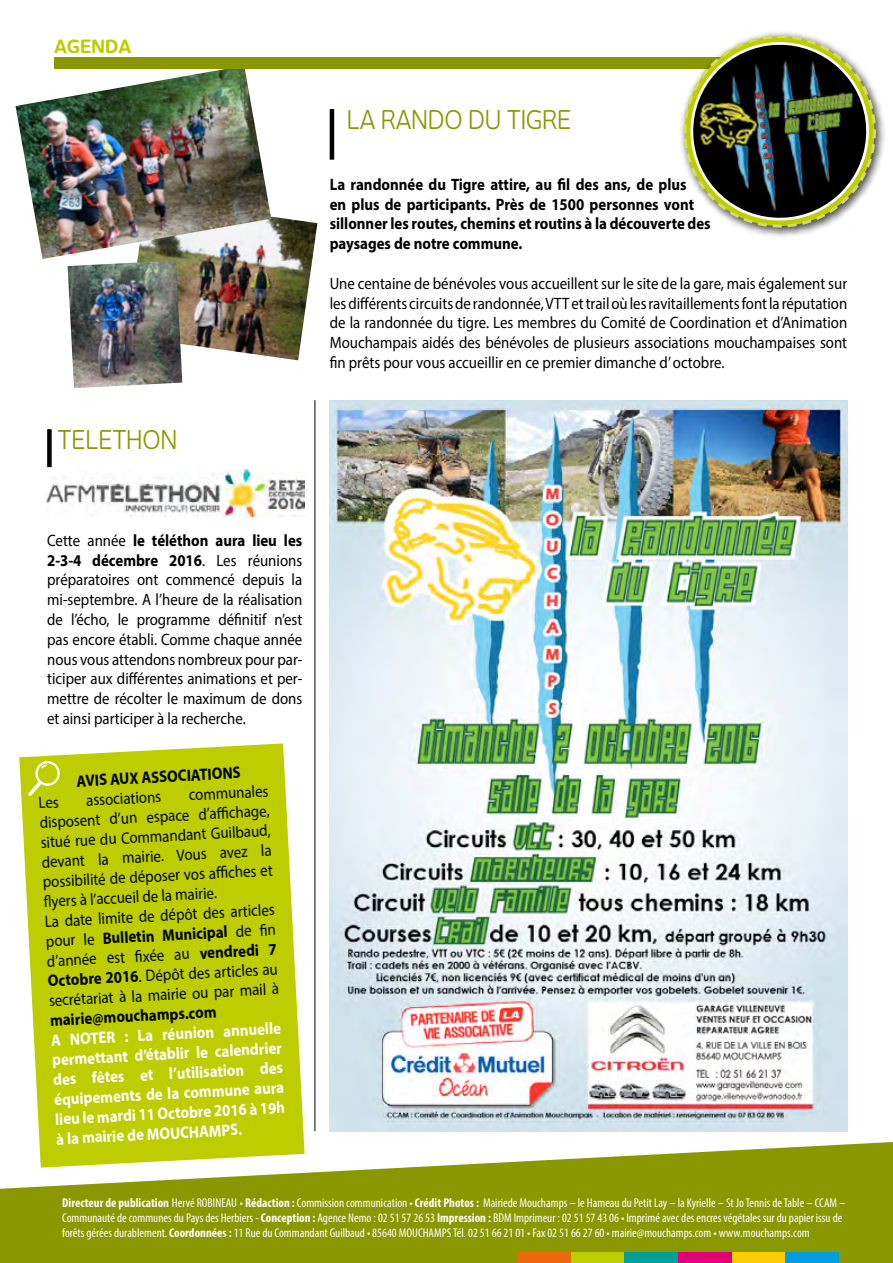
<style>
.page{position:relative;width:893px;height:1263px;background:#fff}
.page>*{position:absolute;margin:0;border:0;box-sizing:border-box;transform-origin:0 0}
.t1{font:25.5px "New June";color:#8a9800;scale:.9 1}
.t2{font:700 18px "New June";color:#bdcd00}
.t3{font:16.5px/19.8px "Myriad Pro";color:#000;text-align:justify;scale:.9 1}
.t4{font:700 16.5px/19.8px "Myriad Pro";color:#000;scale:.9 1}
.t5{font:700 16.5px/19.8px "Myriad Pro";color:#fff;text-align:justify;scale:.9 1}
.t6{font:condensed 12.75px/15.3px "Myriad Pro";color:#fff}
.s1{font-weight:700}
</style>
<div class="page">
<svg style="left:0;top:1142px;width:893px;height:121px;fill:#8a9800"></svg>
<div style="left:517px;top:1252px;width:54px;height:11px;background:#eb690b"></div>
<div style="left:571px;top:1252px;width:53px;height:11px;background:#bdcd00"></div>
<div style="left:624px;top:1252px;width:54px;height:11px;background:#00a096"></div>
<div style="left:731px;top:1252px;width:54px;height:11px;background:#fecc00"></div>
<div style="left:785px;top:1252px;width:54px;height:11px;background:#009ee0"></div>
<div style="left:678px;top:1252px;width:53px;height:11px;background:#e2007a"></div>
<img style="left:47px;top:469px;width:258px;height:47px">
<div style="left:47px;top:429px;width:5px;height:38px;background:#000"></div>
<img style="left:330px;top:400px;width:518px;height:731px">
<hr style="left:330px;top:109px;width:4px;height:51px;background:#000">
<svg style="left:19px;top:743px;width:286px;height:425px;fill:#bdcd00"></svg>
<hr style="left:315px;top:400px;width:1px;height:731px;background:#000">
<img style="left:137px;top:216px;width:180px;height:144px">
<img style="left:16px;top:69px;width:255px;height:190px">
<img style="left:68px;top:260px;width:114px;height:128px">
<div style="left:54px;top:58px;width:785px;height:11px;background:#8a9800"></div>
<div style="left:678px;top:30px;width:209px;height:209px;background:#000;opacity:.75"></div>
<img style="left:679px;top:31px;width:201px;height:201px">
<svg style="left:28px;top:760px;width:33px;height:48px"></svg>
<p class="t2" style="left:54px;top:36px;width:78px">AGEN DA</p>
<h1 class="t1" style="left:58px;top:425px;width:18px">TELETHON</h1>
<h1 class="t1" style="left:347px;top:104px;width:57px">LA RANDO</h1>
<h1 class="t1" style="left:468px;top:104px;width:58px">DU TIGRE</h1>
<p class="t4" style="left:330px;top:174px;width:425px">La randonnée du Tigre attire, au fil des ans, de plus<br>en plus de participants. Près de 1500 personnes vont sillonner les routes, chemins et routins à la découverte des paysages de notre commune.</p>
<p class="t3" style="left:330px;top:273px;width:577px">Une centaine de bénévoles vous accueillent sur le site de la gare, mais également sur les différents circuits de randonnée, VTT et trail où les ravitaillements font la réputation de la randonnée du tigre. Les membres du Comité de Coordination et d’Animation Mouchampais aidés des bénévoles de plusieurs associations mouchampaises sont fin prêts pour vous accueillir en ce premier dimanche d’ octobre.</p>
<p class="t3" style="left:47px;top:530px;width:285px">Cette année <span class="s1">le téléthon aura lieu les 2-3-4 décembre 2016</span>. Les réunions préparatoires ont commencé depuis la mi-septembre. A l’heure de la réalisation de l’écho, le programme définitif n’est pas encore établi. Comme chaque année nous vous attendons nombreux pour par&shy;ticiper aux différentes animations et per&shy;mettre de récolter le maximum de dons et ainsi participer à la recherche.</p>
<p class="t4" style="left:76px;top:770px;width:184px;rotate:-3deg">AVIS AUX ASSOCIATIONS</p>
<p class="t3" style="left:86px;top:790px;width:85px;rotate:-3deg">associations</p>
<p class="t3" style="left:38px;top:793px;width:257px;text-align:left;text-indent:150px;rotate:-3deg">communales disposent d’un espace d’affi chage, situé rue du Commandant Guilbaud, devant la mairie. Vous avez la possibilité de déposer vos affi ches et fl yers à l’accueil de la mairie.<br>La date limite de dépôt des articles pour le <span class="s1">Bulletin Municipal</span> de fi n d’année est fi xée au <span class="s1">vendredi 7<br>Octobre 2016</span>. Dépôt des articles au secrétariat à la mairie ou par mail à</p>
<p class="t4" style="left:50px;top:1010px;width:187px;rotate:-3deg">mairie@mouchamps.com</p>
<p class="t5" style="left:51px;top:1030px;width:257px;rotate:-3deg">A NOTE R : La réunion annuelle permettant d’établir le calendrier des fêtes et l’utilisation des équipements de la commune aura lieu le mardi 11 Octobre 2016 à 19h à la mairie de MOUCHAMPS.</p>
<p class="t6" style="left:62px;top:1195px;width:785px"><span class="s1">Directeur de publication</span> Hervé ROBINEAU • <span class="s1">Rédaction :</span> Commission communication • <span class="s1">Crédit Photos :</span> Mairiede Mouchamps – le Hameau du Petit Lay – la Kyrielle – St Jo Tennis de Table – CCAM –<br>Communauté de communes du Pays des Herbiers - <span class="s1">Conception :</span> Agence Nemo : 02 51 57 26 53 <span class="s1">Impression :</span> BDM Imprimeur : 02 51 57 43 06 • Imprimé avec des encres végétales sur du papier issu de forêts gérées durablement. <span class="s1">Coordonnées :</span> 11 Rue du Commandant Guilbaud • 85640 MOUCHAMPS Tél. 02 51 66 21 01 • Fax 02 51 66 27 60 • mairie@mouchamps.com • www.mouchamps.com</p>
</div>
